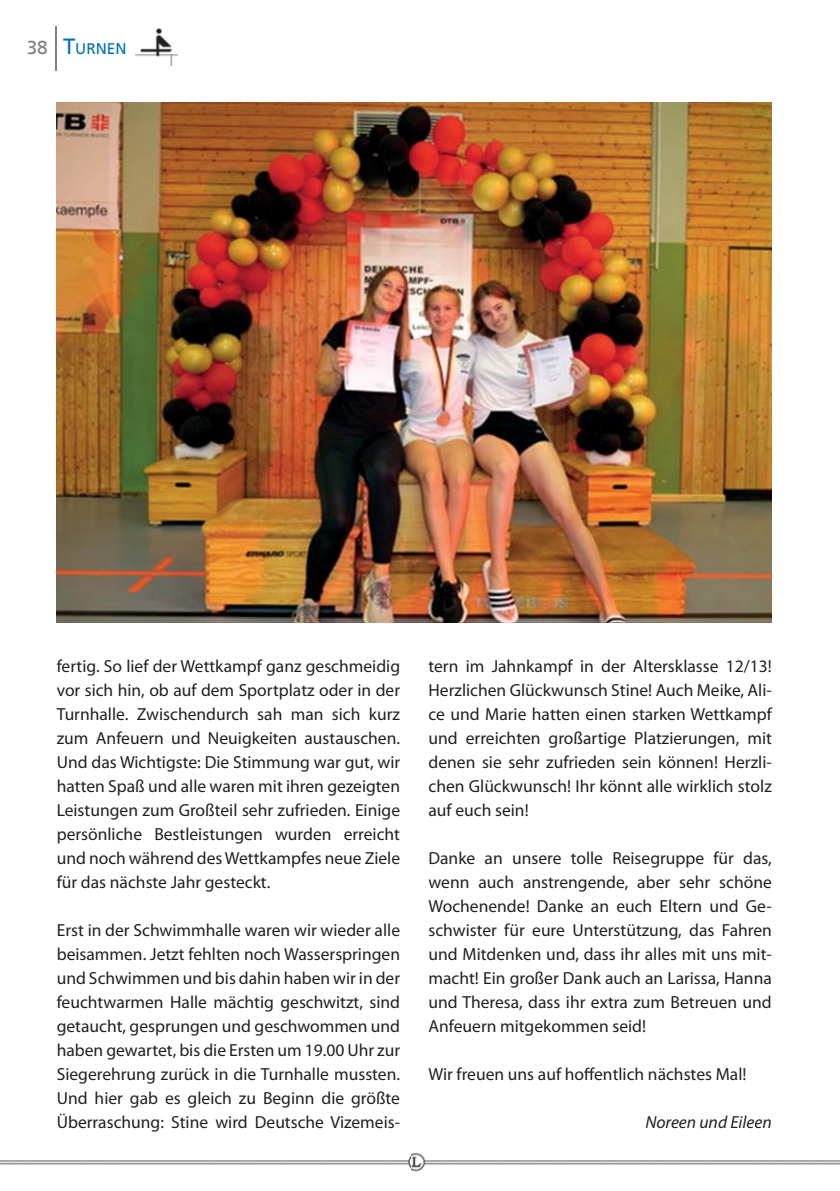
<style>
.page{position:relative;width:840px;height:1191px;background:#fff}
.page>*{position:absolute;margin:0;border:0;box-sizing:border-box;transform-origin:0 0}
.t1{font:17.6px/24px "Myriad Pro";color:#231f20;text-align:justify}
.t2{font:italic 17.6px "Myriad Pro";color:#231f20}
.t3{font:15.4px "Frutiger";color:#0072b5}
.s1{font-size:19px;color:#808285}
.s2{font-size:22px}
</style>
<div class="page">
<img style="left:135px;top:28px;width:43px;height:37px">
<hr style="left:56px;top:26px;width:1px;height:45px;background:#808285">
<img style="left:0;top:1152px;width:839px;height:20px">
<img style="left:57px;top:102px;width:714px;height:521px">
<p class="t3" style="left:27px;top:40px;width:101px"><span class="s1">38</span> <span class="s2">T</span>URNEN</p>
<p class="t1" style="left:57px;top:656px;width:345px">fertig. So lief der Wettkampf ganz geschmeidig vor sich hin, ob auf dem Sportplatz oder in der Turnhalle. Zwischendurch sah man sich kurz zum Anfeuern und Neuigkeiten austauschen.<br>Und das Wichtigste: Die Stimmung war gut, wir hatten Spaß und alle waren mit ihren gezeigten Leistungen zum Großteil sehr zufrieden. Einige persönliche Bestleistungen wurden erreicht und noch während des Wettkampfes neue Ziele für das nächste Jahr gesteckt.</p>
<p class="t1" style="left:57px;top:920px;width:345px">Erst in der Schwimmhalle waren wir wieder alle beisammen. Jetzt fehlten noch Wasserspringen und Schwimmen und bis dahin haben wir in der feuchtwarmen Halle mächtig geschwitzt, sind getaucht, gesprungen und geschwommen und haben gewartet, bis die Ersten um 19.00 Uhr zur Siegerehrung zurück in die Turnhalle mussten.<br>Und hier gab es gleich zu Beginn die größte Überraschung: Stine wird Deutsche Vizemeis-</p>
<p class="t1" style="left:428px;top:656px;width:345px">tern im Jahnkampf in der Altersklasse 12/13!<br>Herzlichen Glückwunsch Stine! Auch Meike, Ali&shy;ce und Marie hatten einen starken Wettkampf und erreichten großartige Platzierungen, mit denen sie sehr zufrieden sein können! Herzli&shy;chen Glückwunsch! Ihr könnt alle wirklich stolz auf euch sein!</p>
<p class="t1" style="left:428px;top:848px;width:345px">Danke an unsere tolle Reisegruppe für das, wenn auch anstrengende, aber sehr schöne Wochenende! Danke an euch Eltern und Ge&shy;schwister für eure Unterstützung, das Fahren und Mitdenken und, dass ihr alles mit uns mit&shy;macht! Ein großer Dank auch an Larissa, Hanna und Theresa, dass ihr extra zum Betreuen und Anfeuern mitgekommen seid!</p>
<p class="t1" style="left:428px;top:1064px;width:319px">Wir freuen uns auf hoffentlich nächstes Mal!</p>
<p class="t2" style="left:645px;top:1115px;width:128px">Noreen und Eileen</p>
</div>
